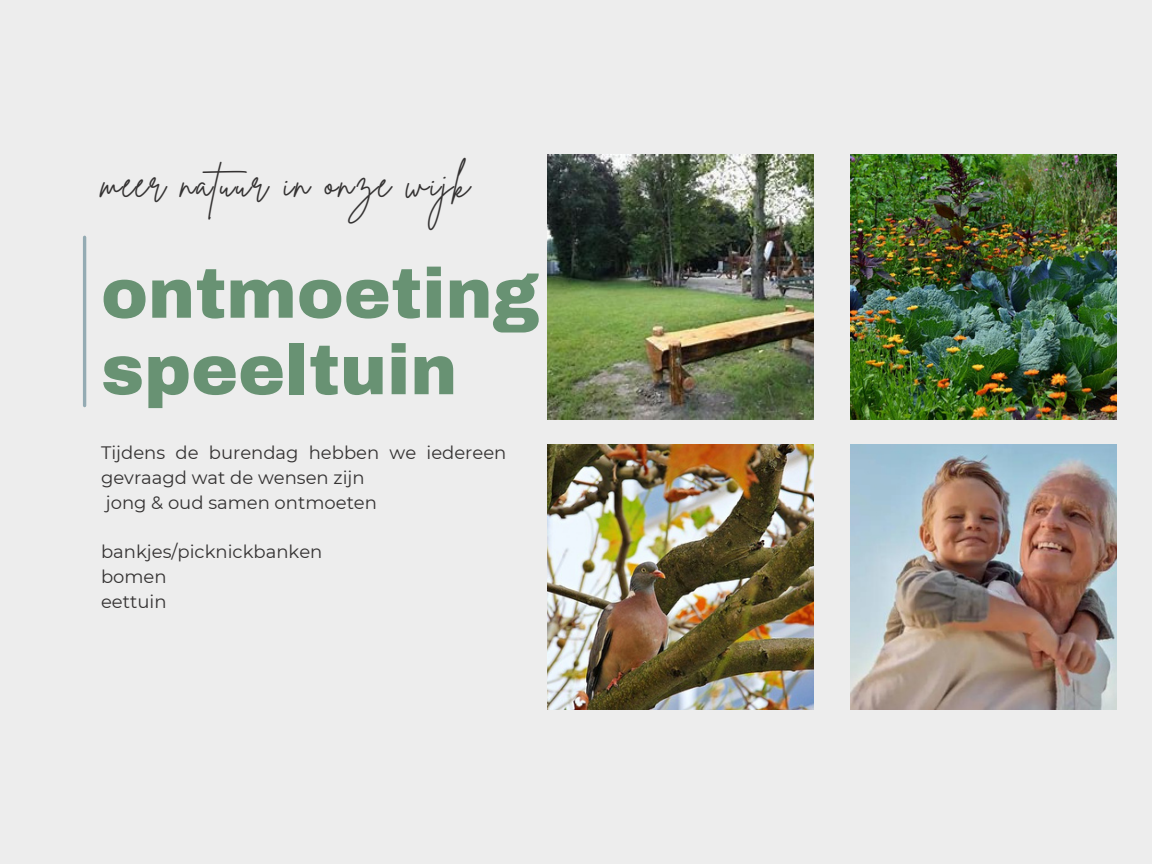
<style>
.page{position:relative;width:1152px;height:864px;background:#ededed}
.page>*{position:absolute;margin:0;border:0;box-sizing:border-box;transform-origin:0 0}
.t1{font:900 70.5px/76.5px "Archivo";color:#689273}
.t2{font:39.45px "Brittany Signature";letter-spacing:.045em;color:#343232}
.t3{font:18px/24.8px "Montserrat";color:#343232}
</style>
<div class="page">
<img style="left:850px;top:154px;width:267px;height:266px">
<img style="left:547px;top:154px;width:267px;height:266px">
<img style="left:547px;top:444px;width:267px;height:266px">
<img style="left:850px;top:444px;width:267px;height:266px">
<hr style="left:83px;top:237px;width:3px;height:169px;background:#94abb3">
<p class="t2" style="left:101px;top:158px;width:370px">meer natuur in onze wijk</p>
<p class="t1" style="left:101px;top:256px;width:440px">ontmoeting speeltuin</p>
<p class="t3" style="left:101px;top:441px;width:407px">Tijdens de burendag hebben we iedereen gevraagd wat de wensen zijn</p>
<p class="t3" style="left:106px;top:490px;width:273px">jong &amp; oud samen ontmoeten</p>
<p class="t3" style="left:101px;top:540px;width:223px">bankjes/picknickbanken</p>
<p class="t3" style="left:101px;top:564px;width:67px">bomen</p>
<p class="t3" style="left:101px;top:589px;width:67px">eettuin</p>
</div>
